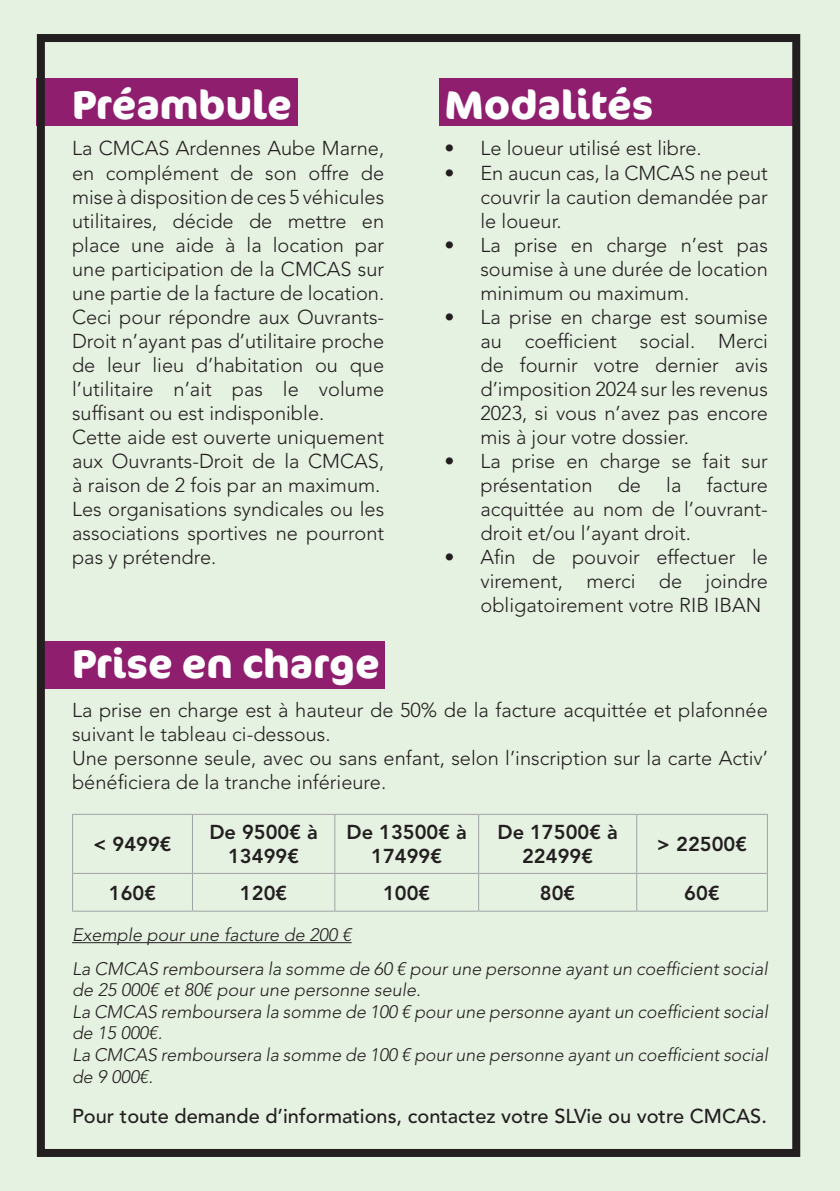
<style>
.page{position:relative;width:840px;height:1191px;background:#fff}
.page>*{position:absolute;margin:0;border:0;box-sizing:border-box;transform-origin:0 0}
.t1{font:700 40px "Cocon";color:#fff}
.t2{font:300 20px/24px "Avenir LT Std";color:#231f20;text-align:justify}
.t3{font:800 20px/24px "Avenir LT Std";color:#231f20;text-align:center}
.t4{font:500 20px "Avenir LT Std";color:#231f20}
.t5{font:italic 300 18px/21.6px "Avenir LT Std";color:#231f20}
</style>
<div class="page">
<div style="left:0;top:0;width:839px;height:1191px;background:#e6f2e1"></div>
<hr style="left:72px;top:942px;width:279px;height:1px;background:#231f20">
<hr style="left:72px;top:814px;width:120px;height:1px;background:#9fa3a3">
<hr style="left:72px;top:815px;width:1px;height:58px;background:#9fa3a3">
<hr style="left:192px;top:814px;width:142px;height:1px;background:#9fa3a3">
<hr style="left:192px;top:815px;width:1px;height:58px;background:#9fa3a3">
<hr style="left:334px;top:814px;width:144px;height:1px;background:#9fa3a3">
<hr style="left:334px;top:815px;width:1px;height:58px;background:#9fa3a3">
<hr style="left:478px;top:814px;width:158px;height:1px;background:#9fa3a3">
<hr style="left:478px;top:815px;width:1px;height:58px;background:#9fa3a3">
<hr style="left:636px;top:814px;width:131px;height:1px;background:#9fa3a3">
<hr style="left:636px;top:815px;width:1px;height:58px;background:#9fa3a3">
<hr style="left:766px;top:815px;width:1px;height:58px;background:#9fa3a3">
<hr style="left:72px;top:873px;width:120px;height:1px;background:#9fa3a3">
<hr style="left:72px;top:874px;width:1px;height:36px;background:#9fa3a3">
<hr style="left:192px;top:873px;width:142px;height:1px;background:#9fa3a3">
<hr style="left:192px;top:874px;width:1px;height:36px;background:#9fa3a3">
<hr style="left:334px;top:873px;width:144px;height:1px;background:#9fa3a3">
<hr style="left:334px;top:874px;width:1px;height:36px;background:#9fa3a3">
<hr style="left:478px;top:873px;width:158px;height:1px;background:#9fa3a3">
<hr style="left:478px;top:874px;width:1px;height:36px;background:#9fa3a3">
<hr style="left:636px;top:873px;width:131px;height:1px;background:#9fa3a3">
<hr style="left:636px;top:874px;width:1px;height:36px;background:#9fa3a3">
<hr style="left:766px;top:874px;width:1px;height:36px;background:#9fa3a3">
<hr style="left:72px;top:910px;width:120px;height:1px;background:#9fa3a3">
<hr style="left:192px;top:910px;width:142px;height:1px;background:#9fa3a3">
<hr style="left:334px;top:910px;width:144px;height:1px;background:#9fa3a3">
<hr style="left:478px;top:910px;width:158px;height:1px;background:#9fa3a3">
<hr style="left:636px;top:910px;width:131px;height:1px;background:#9fa3a3">
<div style="left:37px;top:79px;width:261px;height:47px;background:#901e6e"></div>
<div style="left:43px;top:641px;width:341px;height:47px;background:#901e6e"></div>
<div style="left:438px;top:79px;width:356px;height:47px;background:#901e6e"></div>
<div style="left:37px;top:34px;width:762px;height:1123px;border:8px solid #231f20"></div>
<p class="t1" style="left:72px;top:81px;width:221px">Préambule</p>
<p class="t2" style="left:72px;top:137px;width:313px">La CMCAS Ardennes Aube Marne, en complément de son offre de mise à disposition de ces 5 véhicules utilitaires, décide de mettre en place une aide à la location par une participation de la CMCAS sur une partie de la facture de location.<br>Ceci pour répondre aux Ouvrants-Droit n’ayant pas d’utilitaire proche de leur lieu d’habitation ou que l’utilitaire n’ait pas le volume suffisant ou est indisponible.</p>
<p class="t2" style="left:72px;top:425px;width:313px">Cette aide est ouverte uniquement aux Ouvrants-Droit de la CMCAS, à raison de 2 fois par an maximum.</p>
<p class="t2" style="left:72px;top:497px;width:313px">Les organisations syndicales ou les associations sportives ne pourront pas y prétendre.</p>
<p class="t1" style="left:72px;top:639px;width:309px">Prise en charge</p>
<p class="t1" style="left:444px;top:81px;width:210px">Modalités</p>
<p class="t2" style="left:444px;top:137px;width:259px">• Le loueur utilisé est libre.</p>
<p class="t2" style="left:480px;top:161px;width:289px;text-indent:-36px">• En aucun cas, la CMCAS ne peut couvrir la caution demandée par le loueur.</p>
<p class="t2" style="left:480px;top:233px;width:289px;text-indent:-36px">• La prise en charge n’est pas soumise à une durée de location minimum ou maximum.</p>
<p class="t2" style="left:480px;top:305px;width:289px;text-indent:-36px">• La prise en charge est soumise au coefficient social. Merci de fournir votre dernier avis d’imposition 2024 sur les revenus 2023, si vous n’avez pas encore mis à jour votre dossier.</p>
<p class="t2" style="left:480px;top:449px;width:289px;text-indent:-36px">• La prise en charge se fait sur présentation</p>
<p class="t2" style="left:480px;top:473px;width:289px;text-indent:226px">facture acquittée au nom de l’ouvrant&shy;droit et/ou l’ayant droit.</p>
<p class="t2" style="left:480px;top:545px;width:289px;text-indent:-36px">• Afin de pouvoir effectuer le virement, merci de joindre obligatoirement votre RIB IBAN</p>
<p class="t2" style="left:617px;top:473px;width:25px">de</p>
<p class="t2" style="left:666px;top:473px;width:17px">la</p>
<p class="t2" style="left:72px;top:698px;width:697px">La prise en charge est à hauteur de 50% de la facture acquittée et plafonnée suivant le tableau ci-dessous.</p>
<p class="t2" style="left:72px;top:746px;width:697px">Une personne seule, avec ou sans enfant, selon l’inscription sur la carte Activ’ bénéficiera de la tranche inférieure.</p>
<p class="t3" style="left:93px;top:832px;width:80px">&lt; 9499€</p>
<p class="t3" style="left:209px;top:820px;width:110px">De 9500€ à<br>13499€</p>
<p class="t3" style="left:346px;top:820px;width:122px">De 13500€ à<br>17499€</p>
<p class="t3" style="left:497px;top:820px;width:122px">De 17500€ à<br>22499€</p>
<p class="t3" style="left:656px;top:832px;width:92px">&gt; 22500€</p>
<p class="t3" style="left:109px;top:881px;width:49px">160€</p>
<p class="t3" style="left:240px;top:881px;width:49px">120€</p>
<p class="t3" style="left:383px;top:881px;width:49px">100€</p>
<p class="t3" style="left:539px;top:881px;width:37px">80€</p>
<p class="t3" style="left:684px;top:881px;width:37px">60€</p>
<p class="t5" style="left:72px;top:924px;width:281px">Exemple pour une facture de 200 €</p>
<p class="t5" style="left:72px;top:957px;width:697px">La CMCAS remboursera la somme de 60 € pour une personne ayant un coefficient social de 25 000€ et 80€ pour une personne seule.</p>
<p class="t5" style="left:72px;top:1001px;width:697px">La CMCAS remboursera la somme de 100 € pour une personne ayant un coefficient social de 15 000€.</p>
<p class="t5" style="left:72px;top:1044px;width:697px">La CMCAS remboursera la somme de 100 € pour une personne ayant un coefficient social de 9 000€.</p>
<p class="t4" style="left:72px;top:1105px;width:696px">Pour toute demande d’informations, contactez votre SLVie ou votre CMCAS.</p>
</div>
